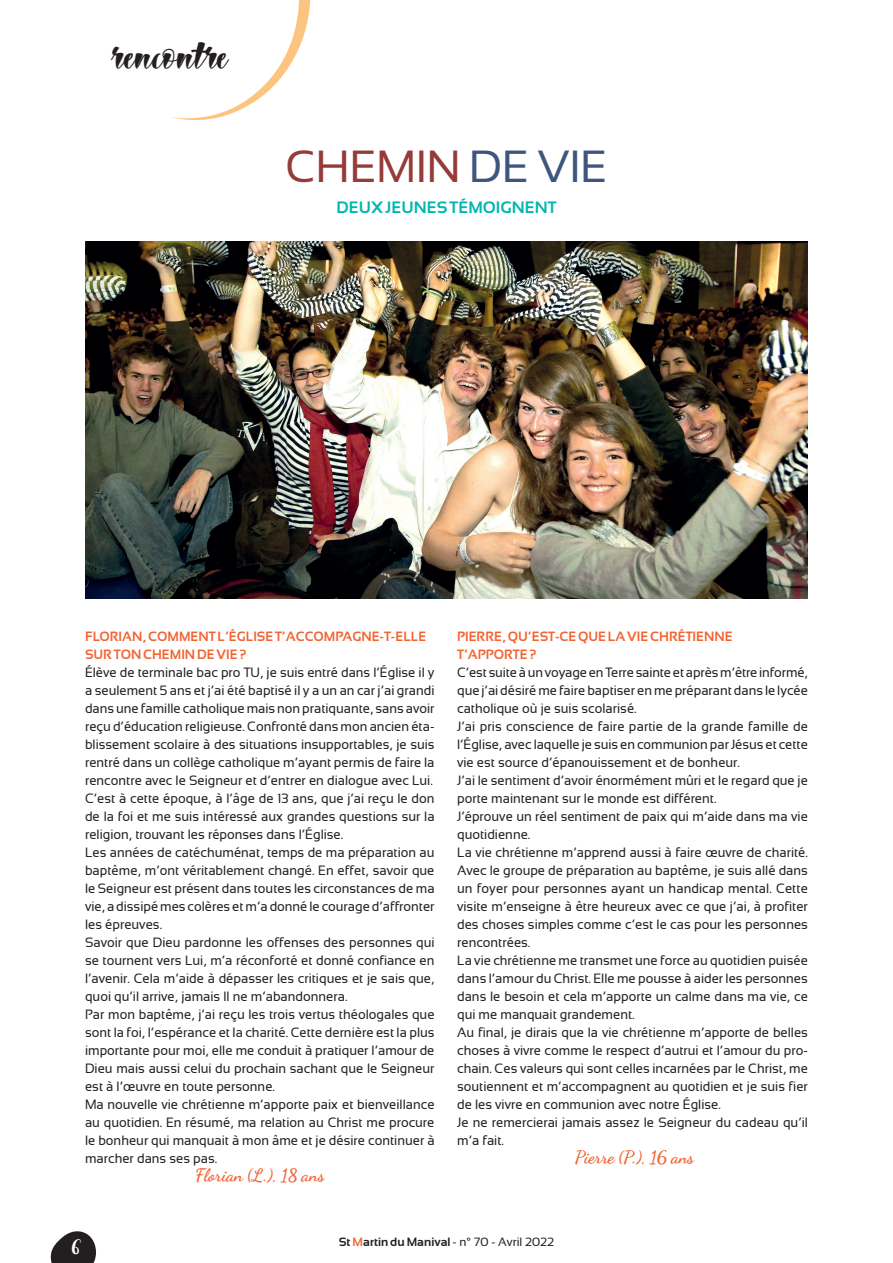
<style>
.page{position:relative;width:893px;height:1263px;background:#fff}
.page>*{position:absolute;margin:0;border:0;box-sizing:border-box;transform-origin:0 0}
.t1{font:45px "Sansation";color:#953b38}
.t2{font:39px "Battalfree";color:#231f20}
.t3{font:22.5px "Battalfree";color:#fff}
.t4{font:700 18px "Dancing Script";color:#f26433}
.t5{font:700 16.5px "Sansation";color:#00b6af}
.t6{font:13.5px/18px "Sansation";color:#231f20}
.t7{font:700 13.5px/18px "Sansation";color:#f26433}
.t8{font:700 12px "Sansation";color:#231f20}
.s1{color:#3e557d}
.s2{color:#f26433}
.s3{font-weight:400}
</style>
<div class="page">
<svg style="left:170px;top:0;width:141px;height:120px"></svg>
<img style="left:85px;top:241px;width:723px;height:357px">
<svg style="left:50px;top:1231px;width:46px;height:32px"></svg>
<h2 class="t2" style="left:112px;top:26px;width:119px">rencontre</h2>
<h1 class="t1" style="left:286px;top:141px;width:323px">CHEMIN <span class="s1">DE VIE</span></h1>
<p class="t5" style="left:336px;top:198px;width:221px">DEUX JEUNES TÉMOIGNENT</p>
<p class="t7" style="left:85px;top:627px;width:343px">FLORIAN, COMMENT L’ÉGLISE T’ACCOMPAGNE-T-ELLE<br>SUR TON CHEMIN DE VIE ?</p>
<p class="t6" style="left:85px;top:663px;width:351px">Élève de terminale bac pro TU, je suis entré dans l’Église il y a seulement 5 ans et j’ai été baptisé il y a un an car j’ai grandi dans une famille catholique mais non pratiquante, sans avoir reçu d’éducation religieuse. Confronté dans mon ancien éta&shy;blissement scolaire à des situations insupportables, je suis rentré dans un collège catholique m’ayant permis de faire la rencontre avec le Seigneur et d’entrer en dialogue avec Lui.<br>C’est à cette époque, à l’âge de 13 ans, que j’ai reçu le don de la foi et me suis intéressé aux grandes questions sur la religion, trouvant les réponses dans l’Église.<br>Les années de catéchuménat, temps de ma préparation au baptême, m’ont véritablement changé. En effet, savoir que le Seigneur est présent dans toutes les circonstances de ma vie, a dissipé mes colères et m’a donné le courage d’affronter les épreuves.<br>Savoir que Dieu pardonne les offenses des personnes qui se tournent vers Lui, m’a réconforté et donné confiance en l’avenir. Cela m’aide à dépasser les critiques et je sais que, quoi qu’il arrive, jamais Il ne m’abandonnera.<br>Par mon baptême, j’ai reçu les trois vertus théologales que sont la foi, l’espérance et la charité. Cette dernière est la plus importante pour moi, elle me conduit à pratiquer l’amour de Dieu mais aussi celui du prochain sachant que le Seigneur est à l’œuvre en toute personne.<br>Ma nouvelle vie chrétienne m’apporte paix et bienveillance au quotidien. En résumé, ma relation au Christ me procure le bonheur qui manquait à mon âme et je désire continuer à marcher dans ses pas.</p>
<h3 class="t4" style="left:195px;top:1164px;width:131px">Florian (L.), 18 ans</h3>
<p class="t7" style="left:457px;top:627px;width:277px">PIERRE, QU’EST-CE QUE LA VIE CHRÉTIENNE<br>T’APPORTE ?</p>
<p class="t6" style="left:457px;top:663px;width:352px">C’est suite à un voyage en Terre sainte et après m’être informé, que j’ai désiré me faire baptiser en me préparant dans le lycée catholique où je suis scolarisé.<br>J’ai pris conscience de faire partie de la grande famille de l’Église, avec laquelle je suis en communion par Jésus et cette vie est source d’épanouissement et de bonheur.<br>J’ai le sentiment d’avoir énormément mûri et le regard que je porte maintenant sur le monde est différent.<br>J’éprouve un réel sentiment de paix qui m’aide dans ma vie quotidienne.<br>La vie chrétienne m’apprend aussi à faire œuvre de charité.<br>Avec le groupe de préparation au baptême, je suis allé dans un foyer pour personnes ayant un handicap mental. Cette visite m’enseigne à être heureux avec ce que j’ai, à profiter des choses simples comme c’est le cas pour les personnes rencontrées.<br>La vie chrétienne me transmet une force au quotidien puisée dans l’amour du Christ. Elle me pousse à aider les personnes dans le besoin et cela m’apporte un calme dans ma vie, ce qui me manquait grandement.<br>Au final, je dirais que la vie chrétienne m’apporte de belles choses à vivre comme le respect d’autrui et l’amour du pro&shy;chain. Ces valeurs qui sont celles incarnées par le Christ, me soutiennent et m’accompagnent au quotidien et je suis fier de les vivre en communion avec notre Église.<br>Je ne remercierai jamais assez le Seigneur du cadeau qu’il m’a fait.</p>
<h3 class="t4" style="left:575px;top:1146px;width:121px">Pierre (P.), 16 ans</h3>
<h3 class="t3" style="left:72px;top:1228px;width:11px">6</h3>
<p class="t8" style="left:339px;top:1235px;width:217px">St <span class="s2">M</span>artin du Manival <span class="s3">- n° 70 - Avril 2022</span></p>
</div>
